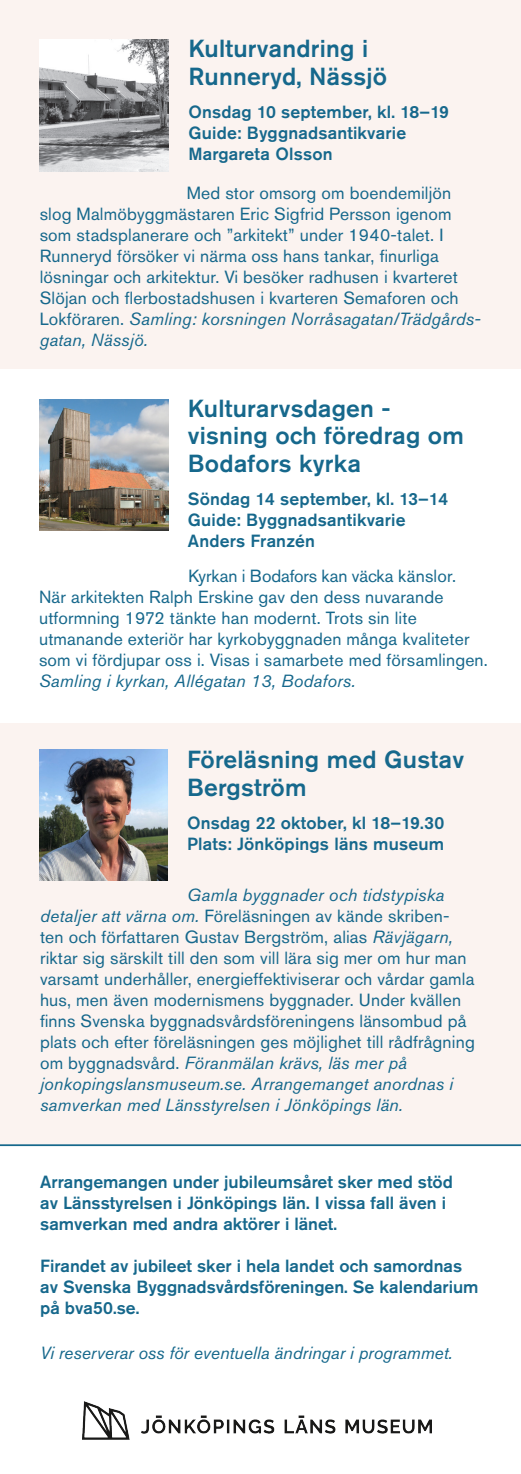
<style>
.page{position:relative;width:521px;height:1474px;background:#fff}
.page>*{position:absolute;margin:0;border:0;box-sizing:border-box;transform-origin:0 0}
.Rubrik_event{font:500 24.5px/27.1px "Akzidenz Grotesk Std";letter-spacing:.01em;color:#16688c}
.Plats_tid_Styckeformat_5{font:500 24.5px/28px "Akzidenz Grotesk Std";letter-spacing:.01em;color:#16688c}
.Bröd_info{font:17.5px/21px "Akzidenz Grotesk Std";letter-spacing:.01em;color:#16688c}
.Plats_tid_Styckeformat_5-2{font:500 17.5px/21px "Akzidenz Grotesk Std";color:#16688c}
.Brödtext_vit{font:17.5px/21px "Akzidenz Grotesk Std";letter-spacing:.01em;color:#16688c}
.Plats_tid_Styckeformat_5-3{font:17.5px/21px "Akzidenz Grotesk Std";letter-spacing:.01em;color:#16688c}
.Rubrik_event-2{font:500 17.5px/21px "Akzidenz Grotesk Std";letter-spacing:.01em;color:#16688c}
.t1{font:italic 17.5px "Akzidenz Grotesk Std";color:#16688c}
.s1{font-style:italic}
</style>
<div class="page">
<div style="left:0;top:0;width:521px;height:368px;background:#fbf3f0"></div>
<img style="left:40px;top:40px;width:129px;height:131px">
<img style="left:40px;top:399px;width:129px;height:131px">
<div style="left:0;top:723px;width:521px;height:422px;background:#fbf3f0"></div>
<img style="left:40px;top:749px;width:127px;height:132px">
<img style="left:83px;top:1401px;width:348px;height:38px">
<hr style="left:0;top:1144px;width:521px;height:2px;background:#16688c">
<p class="Rubrik_event" style="left:188px;top:34px;width:200px;line-height:28px">Kulturvandring i<br>Runneryd, Nässjö</p>
<p class="Rubrik_event-2" style="left:188px;top:101px;width:262px">Onsdag 10 september, kl. 18–19</p>
<p class="Rubrik_event-2" style="left:188px;top:122px;width:219px">Guide: Byggnadsantikvarie<br>Margareta Olsson</p>
<p class="Brödtext_vit" style="left:40px;top:182px;width:442px;text-indent:147px">Med stor omsorg om boendemiljön slog Malmöbyggmästaren Eric Sigfrid Persson igenom som stadsplanerare och ”arkitekt” under 1940-talet. I Runneryd försöker vi närma oss hans tankar, finurliga lösningar och arkitektur. Vi besöker radhusen i kvarteret Slöjan och flerbostadshusen i kvarteren Semaforen och Lokföraren. <span class="s1">Samling: korsningen Norråsagatan/Trädgårds&shy;gatan, Nässjö.</span></p>
<p class="Rubrik_event" style="left:188px;top:395px;width:278px">Kulturarvsdagen - visning och föredrag om<br>Bodafors kyrka</p>
<p class="Plats_tid_Styckeformat_5-2" style="left:188px;top:488px;width:262px">Söndag 14 september, kl. 13–14<br>Guide: Byggnadsantikvarie<br>Anders Franzén</p>
<p class="Plats_tid_Styckeformat_5-3" style="left:39px;top:565px;width:450px;text-indent:149px">Kyrkan i Bodafors kan väcka känslor.<br>När arkitekten Ralph Erskine gav den dess nuvarande utformning 1972 tänkte han modernt. Trots sin lite utmanande exteriör har kyrkobyggnaden många kvaliteter som vi fördjupar oss i. Visas i samarbete med församlingen.<br><span class="s1">Samling i kyrkan, Allégatan 13, Bodafors.</span></p>
<p class="Plats_tid_Styckeformat_5" style="left:187px;top:744px;width:278px">Föreläsning med Gustav<br>Bergström</p>
<p class="Plats_tid_Styckeformat_5-2" style="left:187px;top:812px;width:259px">Onsdag 22 oktober, kl 18–19.30<br>Plats: Jönköpings läns museum</p>
<p class="Bröd_info" style="left:40px;top:884px;width:436px;text-indent:147px"><span class="s1">Gamla byggnader och tidstypiska detaljer att värna om.</span> Föreläsningen av kände skriben&shy;ten och författaren Gustav Bergström, alias <span class="s1">Rävjägarn, </span>riktar sig särskilt till den som vill lära sig mer om hur man varsamt underhåller, energieffektiviserar och vårdar gamla hus, men även modernismens byggnader. Under kvällen finns Svenska byggnadsvårdsföreningens länsombud på plats och efter föreläsningen ges möjlighet till rådfrågning om byggnadsvård. <span class="s1">Föranmälan krävs, läs mer på jonkopingslansmuseum.se. Arrangemanget anordnas i samverkan med Länsstyrelsen i Jönköpings län.</span></p>
<p class="Plats_tid_Styckeformat_5-2" style="left:40px;top:1170px;width:414px">Arrangemangen under jubileumsåret sker med stöd av Länsstyrelsen i Jönköpings län. I vissa fall även i samverkan med andra aktörer i länet.</p>
<p class="Plats_tid_Styckeformat_5-2" style="left:40px;top:1254px;width:440px">Firandet av jubileet sker i hela landet och samordnas av Svenska Byggnadsvårdsföreningen. Se kalendarium på bva50.se.</p>
<p class="t1" style="left:40px;top:1342px;width:414px">Vi reserverar oss för eventuella ändringar i programmet.</p>
</div>
